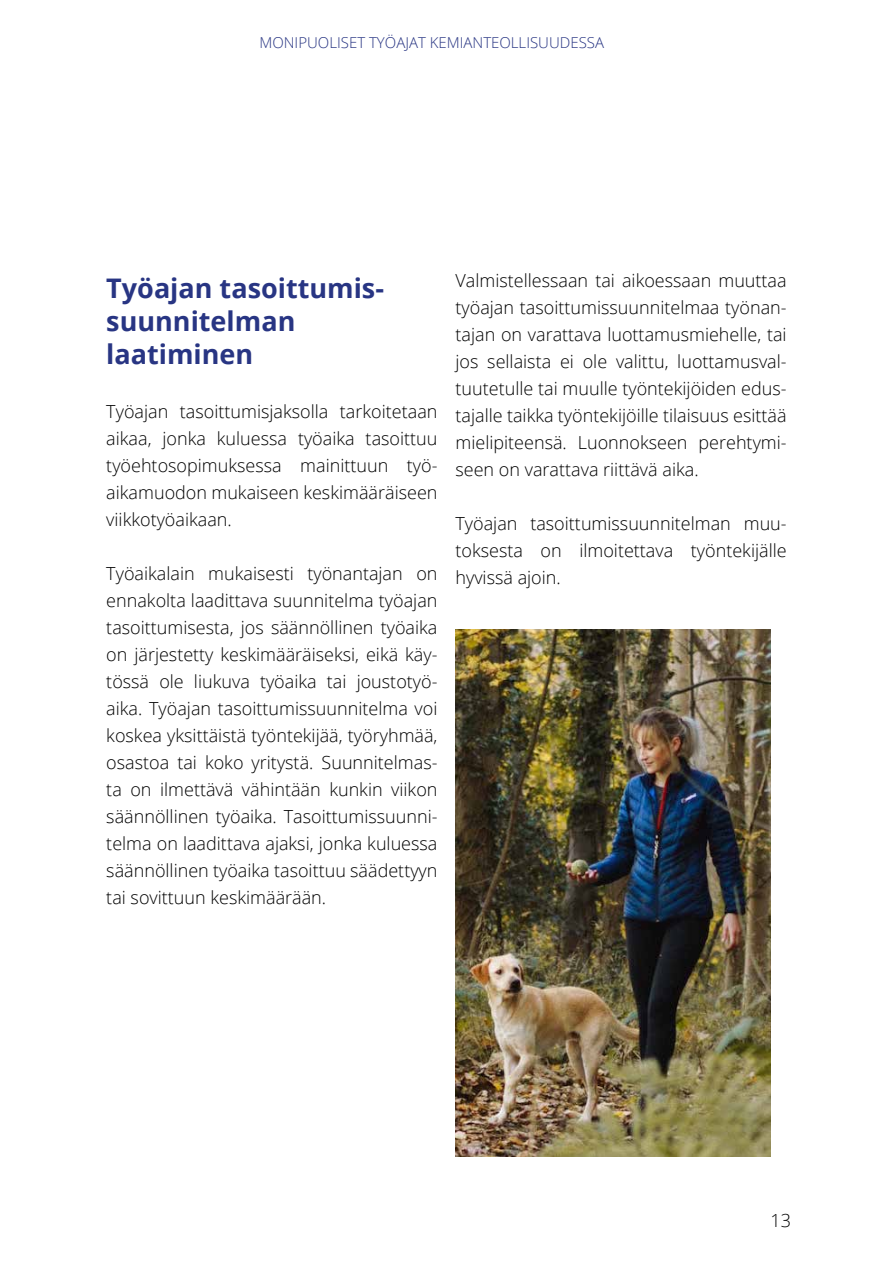
<style>
.page{position:relative;width:893px;height:1263px;background:#fff}
.page>*{position:absolute;margin:0;border:0;box-sizing:border-box;transform-origin:0 0}
.t1{font:700 27px/33px "Open Sans";color:#283583}
.t2{font:300 18px/27px "Open Sans";color:#000;text-align:justify}
.t3{font:300 15px "Open Sans";color:#283583}
</style>
<div class="page">
<img style="left:455px;top:629px;width:316px;height:528px">
<p class="t3" style="left:259px;top:33px;width:346px">MONIPUOLISET TYÖAJAT KEMIANTEOLLISUUDESSA</p>
<h1 class="t1" style="left:106px;top:271px;width:279px">Työajan tasoittumis&shy;suunnitelman laatiminen</h1>
<p class="t2" style="left:106px;top:397px;width:333px">Työajan tasoittumisjaksolla tarkoitetaan aikaa, jonka kuluessa työaika tasoittuu työehtosopimuksessa mainittuun työ&shy;aikamuodon mukaiseen keskimääräiseen viikkotyöaikaan.</p>
<p class="t2" style="left:106px;top:559px;width:333px">Työaikalain mukaisesti työnantajan on ennakolta laadittava suunnitelma työajan tasoittumisesta, jos säännöllinen työaika on järjestetty keskimääräiseksi, eikä käy&shy;tössä ole liukuva työaika tai joustotyö&shy;aika. Työajan tasoittumissuunnitelma voi koskea yksittäistä työntekijää, työryhmää, osastoa tai koko yritystä. Suunnitelmas&shy;ta on ilmettävä vähintään kunkin viikon säännöllinen työaika. Tasoittumissuunni&shy;telma on laadittava ajaksi, jonka kuluessa säännöllinen työaika tasoittuu säädettyyn tai sovittuun keskimäärään.</p>
<p class="t2" style="left:455px;top:267px;width:333px">Valmistellessaan tai aikoessaan muuttaa työajan tasoittumissuunnitelmaa työnan&shy;tajan on varattava luottamusmiehelle, tai jos sellaista ei ole valittu, luottamusval&shy;tuutetulle tai muulle työntekijöiden edus&shy;tajalle taikka työntekijöille tilaisuus esittää mielipiteensä. Luonnokseen perehtymi&shy;seen on varattava riittävä aika.</p>
<p class="t2" style="left:455px;top:510px;width:333px">Työajan tasoittumissuunnitelman muu&shy;toksesta on ilmoitettava työntekijälle hyvissä ajoin.</p>
<p class="t2" style="left:770px;top:1206px;width:22px">13</p>
</div>
